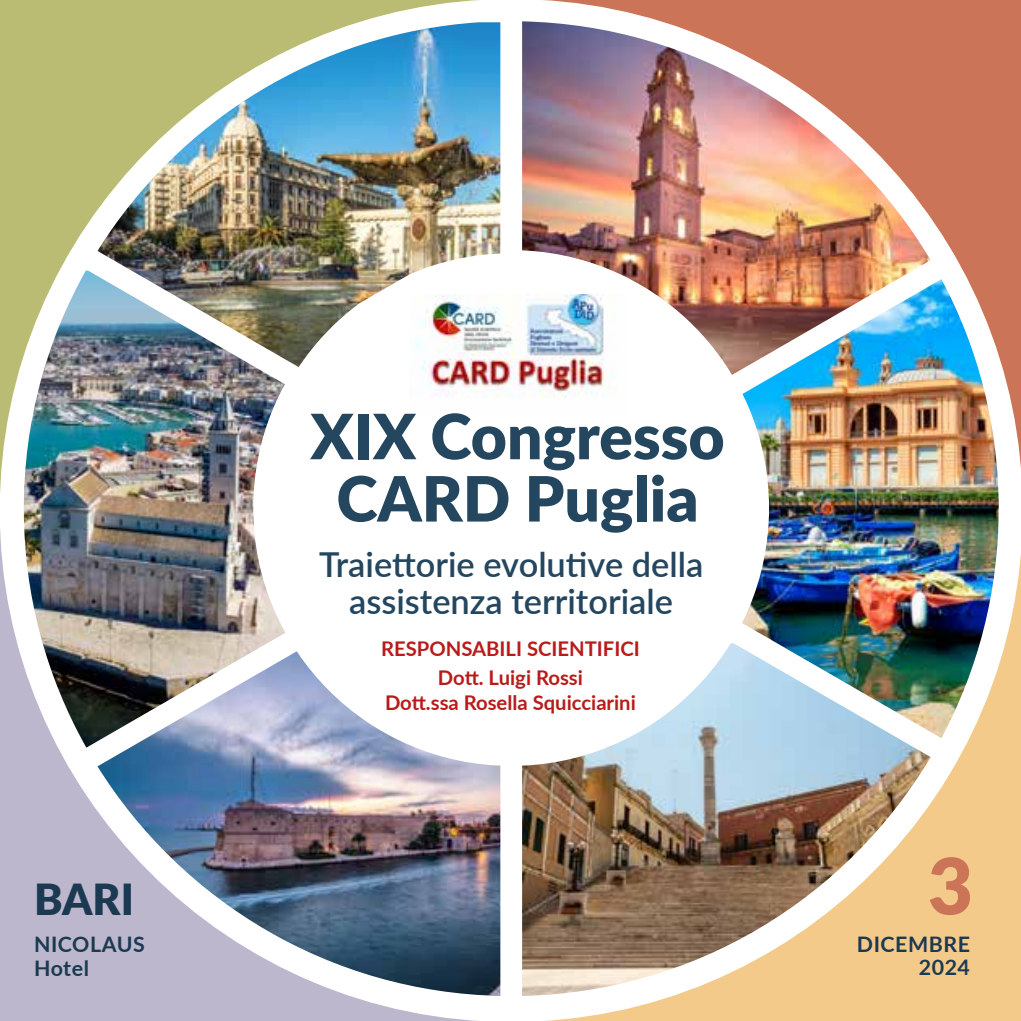
<style>
.page{position:relative;width:1021px;height:1021px;background:#fff}
.page>*{position:absolute;margin:0;border:0;box-sizing:border-box;transform-origin:0 0}
.t1{font:900 77.85px "Lato";color:#cc7458}
.t2{font:900 62.32px/62.3px "Lato";color:#24465e;text-align:center}
.t3{font:900 42.75px "Lato";color:#1b3a52}
.t4{font:600 34.43px/36.4px "Lato";color:#24465e;text-align:center}
.t5{font:700 21.38px/23.6px "Lato";letter-spacing:.025em;color:#1b3a52;text-align:right}
.t6{font:700 20.25px/29.2px "Lato";color:#b91b1a;text-align:center}
</style>
<div class="page">
<img style="left:0;top:0;width:1020px;height:1020px">
<div style="left:253px;top:250px;width:516px;height:516px;background:#fff;border-radius:50%"></div>
<img style="left:421px;top:294px;width:185px;height:103px">
<img style="left:97px;top:22px;width:403px;height:345px">
<h3 class="t3" style="left:34px;top:867px;width:101px">BARI</h3>
<p class="t5" style="left:34px;top:931px;width:112px;text-align:left">NICOLAUS<br>Hotel</p>
<h2 class="t2" style="left:310px;top:402px;width:416px">XIX Congresso<br>CARD Puglia</h2>
<h3 class="t4" style="left:319px;top:544px;width:386px">Traiettorie evolutive della assistenza territoriale</h3>
<p class="t6" style="left:381px;top:633px;width:260px">RESPONSABILI SCIENTIFICI<br>Dott. Luigi Rossi</p>
<p class="t6" style="left:385px;top:687px;width:252px">Dott.ssa Rosella Squicciarini</p>
<h1 class="t1" style="left:927px;top:827px;width:47px">3</h1>
<p class="t5" style="left:857px;top:931px;width:115px">DICEMBRE<br>2024</p>
</div>
